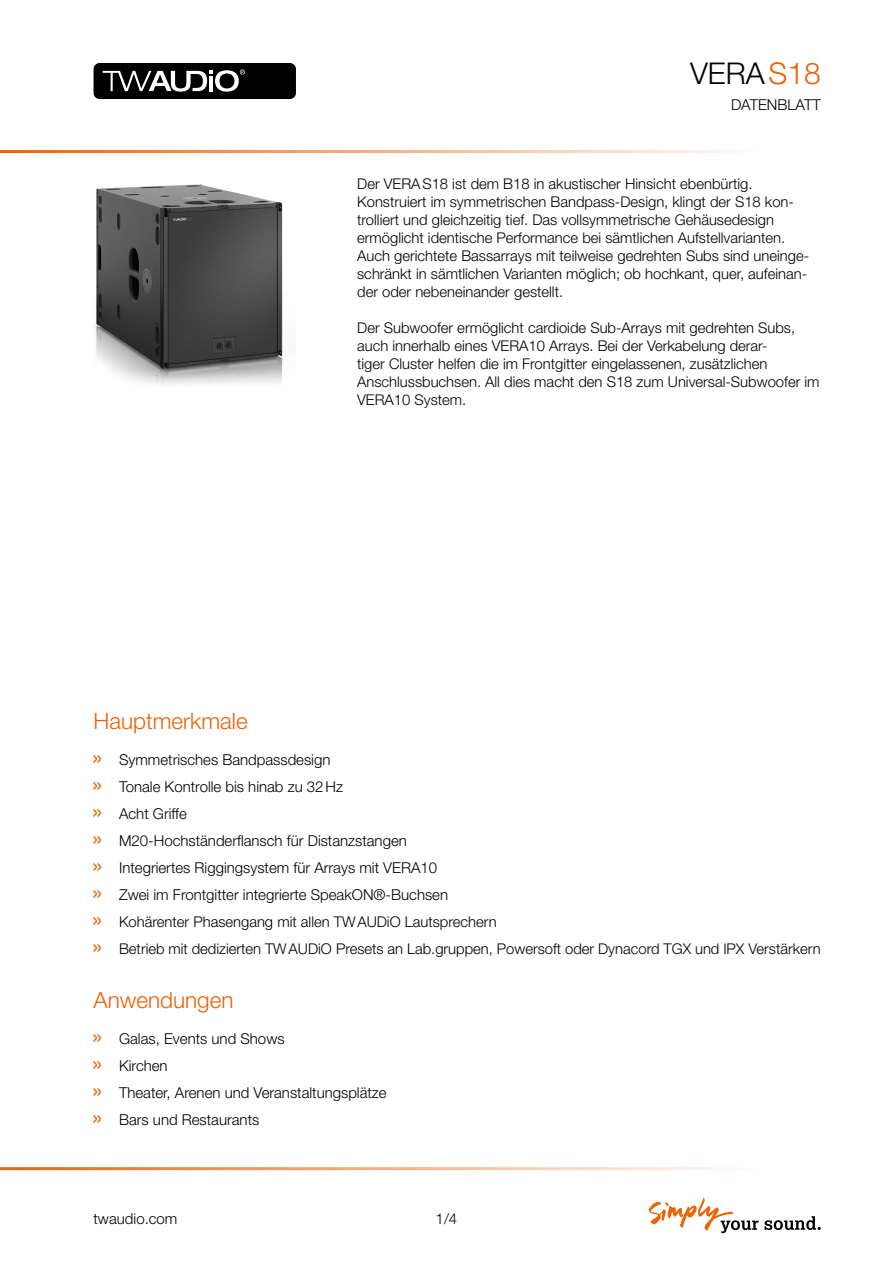
<style>
.page{position:relative;width:893px;height:1263px;background:#fff}
.page>*{position:absolute;margin:0;border:0;box-sizing:border-box;transform-origin:0 0}
.t1{font:300 30px "Helvetica Neue LT Std";color:#000}
.t2{font:300 22.5px "Helvetica Neue LT Std";color:#eb6209}
.t3{font:700 18px/27px "Lexia";color:#eb6209;text-align:justify;scale:.4 1}
.t4{font:300 15px "Helvetica Neue LT Std";color:#000}
.t5{font:300 14.85px/18px "Helvetica Neue LT Std";color:#000}
.s1{color:#eb6209}
.s2{font-family:"Lexia";font-weight:700;font-size:18px;color:#eb6209}
</style>
<div class="page">
<div style="left:94px;top:63px;width:202px;height:36px;background:#000;border-radius:6px"></div>
<svg style="left:103px;top:69px;width:142px;height:23px"></svg>
<svg style="left:649px;top:1197px;width:172px;height:36px"></svg>
<hr style="left:0;top:150px;width:763px;height:3px;background:#eb6209">
<hr style="left:0;top:1167px;width:763px;height:3px;background:#eb6209">
<img style="left:94px;top:184px;width:190px;height:201px">
<h1 class="t1" style="left:690px;top:55px;width:132px">VERA<span class="s1">S18</span></h1>
<p class="t4" style="left:731px;top:95px;width:91px">DATENBLATT</p>
<p class="t5" style="left:357px;top:174px;width:453px">Der VERAS18 ist dem B18 in akustischer Hinsicht ebenbürtig.<br>Konstruiert im symmetrischen Bandpass-Design, klingt der S18 kon&shy;trolliert und gleichzeitig tief. Das vollsymmetrische Gehäusedesign ermöglicht identische Performance bei sämtlichen Aufstellvarianten.<br>Auch gerichtete Bassarrays mit teilweise gedrehten Subs sind uneinge&shy;schränkt in sämtlichen Varianten möglich; ob hochkant, quer, aufeinan&shy;der oder nebeneinander gestellt.</p>
<p class="t5" style="left:357px;top:318px;width:464px">Der Subwoofer ermöglicht cardioide Sub-Arrays mit gedrehten Subs, auch innerhalb eines VERA10 Arrays. Bei der Verkabelung derar-<br>tiger Cluster helfen die im Frontgitter eingelassenen, zusätzlichen Anschlussbuchsen. All dies macht den S18 zum Universal-Subwoofer im VERA10 System.</p>
<h2 class="t2" style="left:94px;top:707px;width:156px">Hauptmerkmale</h2>
<p class="t4" style="left:94px;top:750px;width:238px"><span class="s2">&gt;&gt;</span> Symmetrisches Bandpassdesign</p>
<p class="t4" style="left:94px;top:777px;width:251px"><span class="s2">&gt;&gt;</span> Tonale Kontrolle bis hinab zu 32Hz</p>
<p class="t3" style="left:94px;top:799px;width:21px">&gt;&gt; &gt;&gt; &gt;&gt; &gt;&gt; &gt;&gt; &gt;&gt;</p>
<p class="t4" style="left:119px;top:804px;width:69px">Acht Griffe</p>
<p class="t4" style="left:119px;top:831px;width:289px">M20-Hochständerflansch für Distanzstangen</p>
<p class="t4" style="left:119px;top:858px;width:320px">Integriertes Riggingsystem für Arrays mit VERA10</p>
<p class="t4" style="left:119px;top:885px;width:331px">Zwei im Frontgitter integrierte SpeakON®-Buchsen</p>
<p class="t5" style="left:119px;top:908px;width:703px;line-height:27px">Kohärenter Phasengang mit allen TWAUDiO Lautsprechern<br>Betrieb mit dedizierten TWAUDiO Presets an Lab.gruppen, Powersoft oder Dynacord TGX und IPX Verstärkern</p>
<h2 class="t2" style="left:94px;top:986px;width:142px">Anwendungen</h2>
<p class="t3" style="left:94px;top:1024px;width:21px">&gt;&gt;</p>
<p class="t4" style="left:119px;top:1029px;width:167px">Galas, Events und Shows</p>
<p class="t3" style="left:94px;top:1051px;width:21px">&gt;&gt;</p>
<p class="t4" style="left:119px;top:1056px;width:50px">Kirchen</p>
<p class="t3" style="left:94px;top:1078px;width:21px">&gt;&gt;</p>
<p class="t4" style="left:119px;top:1083px;width:269px">Theater, Arenen und Veranstaltungsplätze</p>
<p class="t3" style="left:94px;top:1105px;width:21px">&gt;&gt;</p>
<p class="t4" style="left:119px;top:1110px;width:142px">Bars und Restaurants</p>
<p class="t4" style="left:94px;top:1209px;width:85px">twaudio.com</p>
<p class="t4" style="left:436px;top:1209px;width:23px">1/4</p>
</div>
